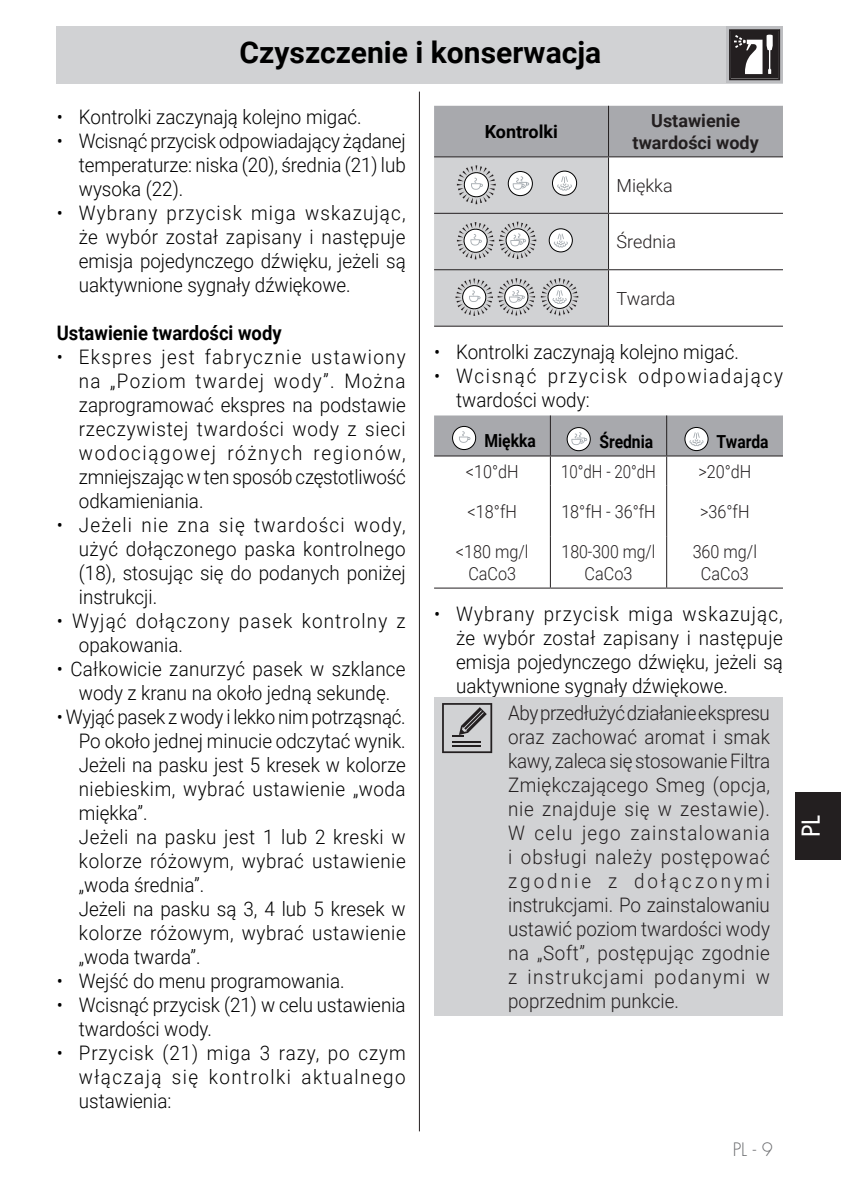
<style>
.page{position:relative;width:841px;height:1190px;background:#fff}
.page>*{position:absolute;margin:0;border:0;box-sizing:border-box;transform-origin:0 0}
.Testo{font:700 30px "Roboto";color:#000}
.t1{font:500 24px "Futura Std";color:#fff}
.testo_tab{font:300 20px/24px "Roboto";color:#000;text-align:justify;scale:.94 1}
.testo_tab-2{font:300 20px/24px "Roboto";letter-spacing:.03em;color:#231f20;text-align:justify;scale:.94 1}
.testo_tab-3{font:300 20px/24px "Roboto";letter-spacing:.09em;color:#000;scale:.94 1}
.testo_tab-4{font:300 20px/24px "Roboto";letter-spacing:.06em;color:#000;scale:.94 1}
.testo_tab-5{font:700 20px "Roboto";color:#000;scale:.92 1}
.Testo-2{font:300 18px "Roboto";color:#231f20;scale:.9 1}
.Testo-3{font:700 18px/21.6px "Roboto";color:#231f20;text-align:center}
.Testo-4{font:300 18px "Roboto";color:#231f20}
.Testo-5{font:700 18px "Roboto";color:#000;scale:.87 1}
.Testo-6{font:300 18px "Roboto";color:#231f20;scale:.84 1}
.Testo-7{font:300 18px "Roboto";color:#231f20;scale:.88 1}
.Testo-8{font:700 18px "Roboto";color:#000}
.t2{font:300 18px "Futura Std";color:#6c6d70}
</style>
<div class="page">
<hr style="left:419px;top:92px;width:1px;height:1039px;background:#231f20">
<div style="left:57px;top:26px;width:725px;height:58px;background:#d1d2d4"></div>
<div style="left:795px;top:792px;width:45px;height:68px;background:#231f20"></div>
<hr style="left:434px;top:326px;width:174px;height:1px;background:#231f20">
<hr style="left:608px;top:326px;width:174px;height:1px;background:#231f20">
<svg style="left:434px;top:106px;width:348px;height:220px"></svg>
<hr style="left:434px;top:588px;width:116px;height:1px;background:#231f20">
<hr style="left:550px;top:588px;width:116px;height:1px;background:#231f20">
<hr style="left:666px;top:588px;width:116px;height:1px;background:#231f20">
<svg style="left:434px;top:415px;width:348px;height:173px"></svg>
<div style="left:434px;top:697px;width:348px;height:319px;background:#d1d2d4"></div>
<svg style="left:442px;top:703px;width:50px;height:50px"></svg>
<svg style="left:726px;top:26px;width:56px;height:57px"></svg>
<svg style="left:729px;top:29px;width:51px;height:51px;background:#5c595a"></svg>
<p class="Testo" style="left:239px;top:31px;width:363px">Czyszczenie i konserwacja</p>
<p class="testo_tab" style="left:57px;top:104px;width:326px">• Kontrolki zaczynają kolejno migać.</p>
<p class="testo_tab" style="left:79px;top:128px;width:349px;text-indent:-22px">• Wcisnąć przycisk odpowiadający żądanej temperaturze: niska (20), średnia (21) lub wysoka (22).</p>
<p class="testo_tab" style="left:79px;top:200px;width:349px;text-indent:-22px">• Wybrany przycisk miga wskazując, że wybór został zapisany i następuje emisja pojedynczego dźwięku, jeżeli są uaktywnione sygnały dźwiękowe.</p>
<p class="testo_tab-5" style="left:57px;top:319px;width:246px">Ustawienie twardości wody</p>
<p class="testo_tab" style="left:79px;top:344px;width:349px;text-indent:-22px">• Ekspres jest fabrycznie ustawiony na „Poziom twardej wody”. Można zaprogramować ekspres na podstawie rzeczywistej twardości wody z sieci wodociągowej różnych regionów, zmniejszając w ten sposób częstotliwość odkamieniania.</p>
<p class="testo_tab" style="left:79px;top:512px;width:349px;text-indent:-22px">• Jeżeli nie zna się twardości wody, użyć dołączonego paska kontrolnego (18), stosując się do podanych poniżej instrukcji.</p>
<p class="testo_tab-4" style="left:79px;top:608px;width:349px;text-indent:-22px">• Wyjąć dołączony pasek kontrolny z opakowania.</p>
<p class="testo_tab" style="left:57px;top:656px;width:372px;text-align:center">• Całkowicie zanurzyć pasek w szklance wody z kranu na około jedną sekundę.</p>
<p class="testo_tab" style="left:57px;top:704px;width:372px;text-align:right">• Wyjąć pasek z wody i lekko nim potrząsnąć.<br>Po około jednej minucie odczytać wynik.</p>
<p class="testo_tab" style="left:79px;top:752px;width:349px">Jeżeli na pasku jest 5 kresek w kolorze niebieskim, wybrać ustawienie „woda miękka”.</p>
<p class="testo_tab" style="left:79px;top:824px;width:349px">Jeżeli na pasku jest 1 lub 2 kreski w kolorze różowym, wybrać ustawienie „woda średnia”.</p>
<p class="testo_tab" style="left:79px;top:896px;width:349px">Jeżeli na pasku są 3, 4 lub 5 kresek w kolorze różowym, wybrać ustawienie „woda twarda”.</p>
<p class="testo_tab" style="left:57px;top:968px;width:307px">• Wejść do menu programowania.</p>
<p class="testo_tab" style="left:79px;top:992px;width:349px;text-indent:-22px">• Wcisnąć przycisk (21) w celu ustawienia twardości wody.</p>
<p class="testo_tab" style="left:79px;top:1040px;width:349px;text-indent:-22px">• Przycisk (21) miga 3 razy, po czym włączają się kontrolki aktualnego ustawienia:</p>
<p class="Testo-8" style="left:484px;top:119px;width:75px">Kontrolki</p>
<p class="Testo-3" style="left:632px;top:109px;width:128px">Ustawienie twardości wody</p>
<p class="Testo-4" style="left:616px;top:173px;width:58px">Miękka</p>
<p class="Testo-4" style="left:616px;top:229px;width:61px">Średnia</p>
<p class="Testo-4" style="left:616px;top:286px;width:61px">Twarda</p>
<p class="testo_tab" style="left:434px;top:340px;width:326px">• Kontrolki zaczynają kolejno migać.</p>
<p class="testo_tab-3" style="left:456px;top:364px;width:349px;text-indent:-22px">• Wcisnąć przycisk odpowiadający twardości wody:</p>
<p class="Testo-5" style="left:484px;top:428px;width:61px">Miękka</p>
<p class="Testo-5" style="left:599px;top:429px;width:63px">Średnia</p>
<p class="Testo-5" style="left:716px;top:429px;width:61px">Twarda</p>
<p class="Testo-2" style="left:466px;top:458px;width:60px">&lt;10°dH</p>
<p class="Testo-6" style="left:561px;top:458px;width:114px">10°dH - 20°dH</p>
<p class="Testo-2" style="left:698px;top:458px;width:60px">&gt;20°dH</p>
<p class="Testo-2" style="left:467px;top:499px;width:56px">&lt;18°fH</p>
<p class="Testo-2" style="left:561px;top:499px;width:106px">18°fH - 36°fH</p>
<p class="Testo-2" style="left:700px;top:499px;width:56px">&gt;36°fH</p>
<p class="Testo-2" style="left:456px;top:539px;width:82px">&lt;180 mg/l</p>
<p class="Testo-2" style="left:468px;top:561px;width:55px">CaCo3</p>
<p class="Testo-2" style="left:692px;top:539px;width:73px">360 mg/l</p>
<p class="Testo-2" style="left:700px;top:561px;width:55px">CaCo3</p>
<p class="testo_tab" style="left:456px;top:602px;width:349px;text-indent:-22px">• Wybrany przycisk miga wskazując, że wybór został zapisany i następuje emisja pojedynczego dźwięku, jeżeli są uaktywnione sygnały dźwiękowe.</p>
<p class="testo_tab-2" style="left:508px;top:700px;width:280px">Aby przedłużyć działanie ekspresu oraz zachować aromat i smak kawy, zaleca się stosowanie Filtra Zmiękczającego Smeg (opcja, nie znajduje się w zestawie).<br>W celu jego zainstalowania i obsługi należy postępować zgodnie z dołączonymi instrukcjami. Po zainstalowaniu ustawić poziom twardości wody na „Soft”, postępując zgodnie z instrukcjami podanymi w poprzednim punkcie.</p>
<p class="Testo-7" style="left:561px;top:539px;width:108px">180-300 mg/l</p>
<p class="Testo-2" style="left:584px;top:561px;width:55px">CaCo3</p>
<p class="t2" style="left:732px;top:1138px;width:42px">PL - 9</p>
<p class="t1" style="left:795px;top:837px;width:23px;rotate:-90deg">PL</p>
</div>
